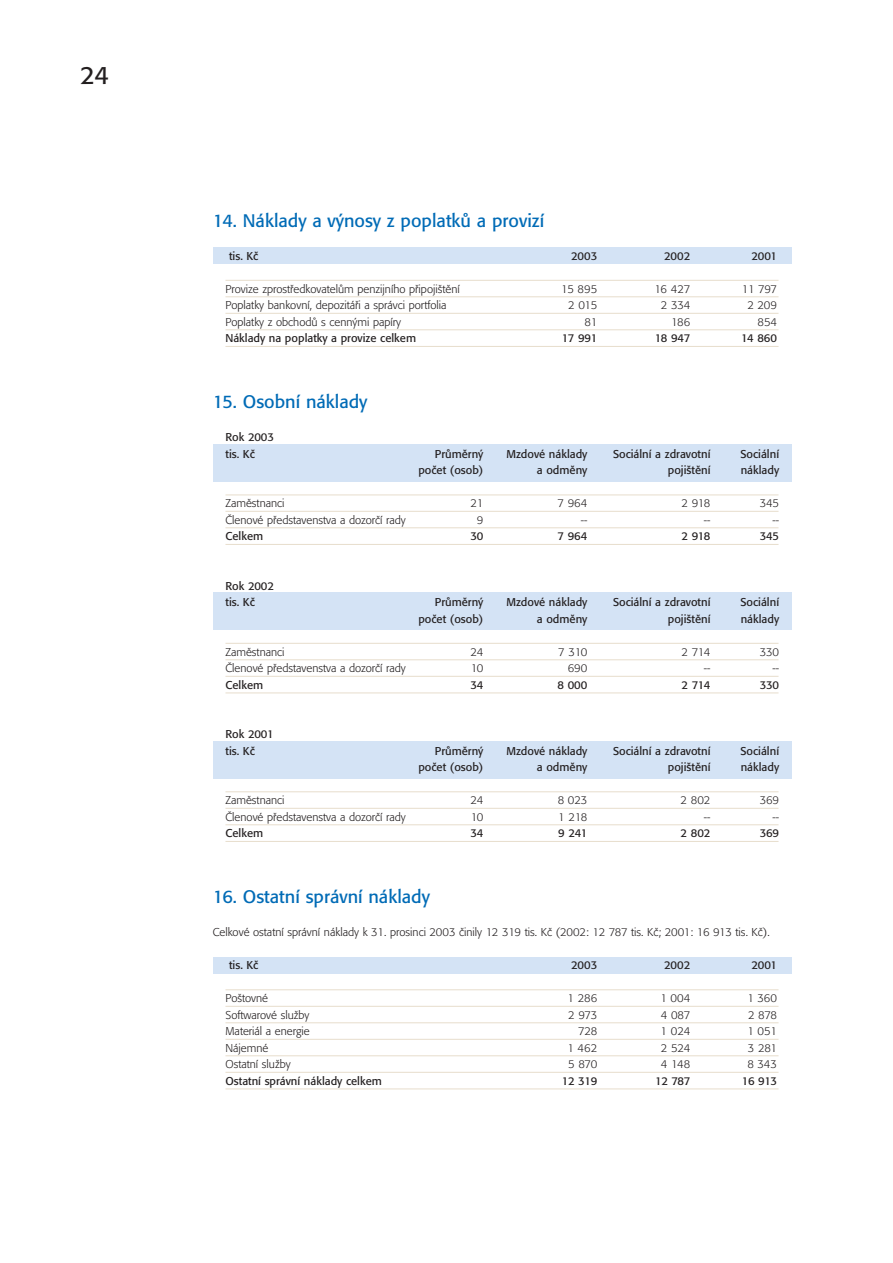
<style>
.page{position:relative;width:893px;height:1263px;background:#fff}
.page>*{position:absolute;margin:0;border:0;box-sizing:border-box;transform-origin:0 0}
.t1{font:24.9px "Formata CE";color:#231f20}
.t2{font:18px "Formata CE";color:#006bb6}
.t3{font:300 11.25px "Formata CE";color:#231f20}
.t4{font:11.25px/16.5px "Formata CE";color:#231f20}
</style>
<div class="page">
<div style="left:213px;top:957px;width:578px;height:17px;background:#d4e3f5"></div>
<div style="left:213px;top:741px;width:578px;height:38px;background:#d4e3f5"></div>
<div style="left:213px;top:592px;width:578px;height:37px;background:#d4e3f5"></div>
<div style="left:213px;top:444px;width:578px;height:37px;background:#d4e3f5"></div>
<div style="left:213px;top:248px;width:578px;height:16px;background:#d4e3f5"></div>
<hr style="left:225px;top:280px;width:553px;height:1px;background:#e7ddcc">
<hr style="left:225px;top:296px;width:553px;height:1px;background:#e7ddcc">
<hr style="left:225px;top:313px;width:553px;height:1px;background:#e7ddcc">
<hr style="left:225px;top:329px;width:553px;height:1px;background:#e7ddcc">
<hr style="left:225px;top:346px;width:553px;height:1px;background:#e7ddcc">
<hr style="left:225px;top:495px;width:553px;height:1px;background:#e7ddcc">
<hr style="left:225px;top:511px;width:553px;height:1px;background:#e7ddcc">
<hr style="left:225px;top:527px;width:553px;height:1px;background:#e7ddcc">
<hr style="left:225px;top:544px;width:553px;height:1px;background:#e7ddcc">
<hr style="left:225px;top:643px;width:553px;height:1px;background:#e7ddcc">
<hr style="left:225px;top:659px;width:553px;height:1px;background:#e7ddcc">
<hr style="left:225px;top:676px;width:553px;height:1px;background:#e7ddcc">
<hr style="left:225px;top:693px;width:553px;height:1px;background:#e7ddcc">
<hr style="left:225px;top:791px;width:553px;height:1px;background:#e7ddcc">
<hr style="left:225px;top:808px;width:553px;height:1px;background:#e7ddcc">
<hr style="left:225px;top:824px;width:553px;height:1px;background:#e7ddcc">
<hr style="left:225px;top:841px;width:553px;height:1px;background:#e7ddcc">
<hr style="left:225px;top:989px;width:553px;height:1px;background:#e7ddcc">
<hr style="left:225px;top:1006px;width:553px;height:1px;background:#e7ddcc">
<hr style="left:225px;top:1022px;width:553px;height:1px;background:#e7ddcc">
<hr style="left:225px;top:1039px;width:553px;height:1px;background:#e7ddcc">
<hr style="left:225px;top:1055px;width:553px;height:1px;background:#e7ddcc">
<hr style="left:225px;top:1072px;width:553px;height:1px;background:#e7ddcc">
<hr style="left:225px;top:1089px;width:553px;height:1px;background:#e7ddcc">
<h1 class="t1" style="left:80px;top:64px;width:31px">24</h1>
<h2 class="t2" style="left:213px;top:213px;width:333px">14. Náklady a výnosy z poplatků a provizí</h2>
<p class="t4" style="left:229px;top:248px;width:31px">tis. Kč</p>
<p class="t4" style="left:571px;top:248px;width:28px">2003</p>
<p class="t4" style="left:664px;top:248px;width:28px">2002</p>
<p class="t4" style="left:751px;top:248px;width:27px">2001</p>
<p class="t3" style="left:225px;top:284px;width:236px">Provize zprostředkovatelům penzijního připojištění</p>
<p class="t3" style="left:561px;top:284px;width:37px">15 895</p>
<p class="t3" style="left:654px;top:284px;width:37px">16 427</p>
<p class="t3" style="left:742px;top:284px;width:37px">11 797</p>
<p class="t3" style="left:225px;top:301px;width:223px">Poplatky bankovní, depozitáři a správci portfolia</p>
<p class="t3" style="left:568px;top:301px;width:30px">2 015</p>
<p class="t3" style="left:660px;top:301px;width:31px">2 334</p>
<p class="t3" style="left:747px;top:301px;width:31px">2 209</p>
<p class="t3" style="left:225px;top:317px;width:177px">Poplatky z obchodů s cennými papíry</p>
<p class="t3" style="left:584px;top:317px;width:14px">81</p>
<p class="t3" style="left:671px;top:317px;width:21px">186</p>
<p class="t3" style="left:757px;top:317px;width:21px">854</p>
<p class="t4" style="left:225px;top:331px;width:192px">Náklady na poplatky a provize celkem</p>
<p class="t4" style="left:561px;top:331px;width:37px">17 991</p>
<p class="t4" style="left:654px;top:331px;width:37px">18 947</p>
<p class="t4" style="left:741px;top:331px;width:37px">14 860</p>
<h2 class="t2" style="left:213px;top:394px;width:156px">15. Osobní náklady</h2>
<p class="t4" style="left:225px;top:430px;width:50px">Rok 2003 tis. Kč</p>
<p class="t4" style="left:435px;top:446px;width:50px">Průměrný</p>
<p class="t4" style="left:506px;top:446px;width:82px">Mzdové náklady</p>
<p class="t4" style="left:613px;top:446px;width:99px">Sociální a zdravotní</p>
<p class="t4" style="left:740px;top:446px;width:40px">Sociální</p>
<p class="t4" style="left:418px;top:463px;width:66px">počet (osob)</p>
<p class="t4" style="left:537px;top:463px;width:52px">a odměny</p>
<p class="t4" style="left:667px;top:463px;width:44px">pojištění</p>
<p class="t4" style="left:740px;top:463px;width:40px">náklady</p>
<p class="t3" style="left:225px;top:499px;width:61px">Zaměstnanci</p>
<p class="t3" style="left:470px;top:499px;width:14px">21</p>
<p class="t3" style="left:557px;top:499px;width:31px">7 964</p>
<p class="t3" style="left:681px;top:499px;width:30px">2 918</p>
<p class="t3" style="left:759px;top:499px;width:21px">345</p>
<p class="t3" style="left:225px;top:515px;width:182px">Členové představenstva a dozorčí rady</p>
<p class="t3" style="left:477px;top:515px;width:8px">9</p>
<p class="t3" style="left:581px;top:515px;width:8px">--</p>
<p class="t3" style="left:703px;top:515px;width:8px">--</p>
<p class="t3" style="left:772px;top:515px;width:8px">--</p>
<p class="t4" style="left:225px;top:529px;width:39px">Celkem</p>
<p class="t4" style="left:470px;top:529px;width:14px">30</p>
<p class="t4" style="left:557px;top:529px;width:31px">7 964</p>
<p class="t4" style="left:681px;top:529px;width:30px">2 918</p>
<p class="t4" style="left:759px;top:529px;width:21px">345</p>
<p class="t4" style="left:225px;top:578px;width:50px">Rok 2002 tis. Kč</p>
<p class="t4" style="left:435px;top:595px;width:50px">Průměrný</p>
<p class="t4" style="left:506px;top:595px;width:82px">Mzdové náklady</p>
<p class="t4" style="left:613px;top:595px;width:99px">Sociální a zdravotní</p>
<p class="t4" style="left:740px;top:595px;width:40px">Sociální</p>
<p class="t4" style="left:418px;top:611px;width:66px">počet (osob)</p>
<p class="t4" style="left:537px;top:611px;width:52px">a odměny</p>
<p class="t4" style="left:667px;top:611px;width:44px">pojištění</p>
<p class="t4" style="left:740px;top:611px;width:40px">náklady</p>
<p class="t3" style="left:225px;top:647px;width:61px">Zaměstnanci</p>
<p class="t3" style="left:470px;top:647px;width:14px">24</p>
<p class="t3" style="left:558px;top:647px;width:31px">7 310</p>
<p class="t3" style="left:681px;top:647px;width:30px">2 714</p>
<p class="t3" style="left:760px;top:647px;width:21px">330</p>
<p class="t3" style="left:225px;top:664px;width:182px">Členové představenstva a dozorčí rady</p>
<p class="t3" style="left:470px;top:664px;width:14px">10</p>
<p class="t3" style="left:567px;top:664px;width:21px">690</p>
<p class="t3" style="left:703px;top:664px;width:8px">--</p>
<p class="t3" style="left:772px;top:664px;width:8px">--</p>
<p class="t4" style="left:225px;top:677px;width:39px">Celkem</p>
<p class="t4" style="left:470px;top:677px;width:14px">34</p>
<p class="t4" style="left:557px;top:677px;width:31px">8 000</p>
<p class="t4" style="left:681px;top:677px;width:30px">2 714</p>
<p class="t4" style="left:759px;top:677px;width:21px">330</p>
<p class="t4" style="left:225px;top:727px;width:50px">Rok 2001 tis. Kč</p>
<p class="t4" style="left:435px;top:743px;width:50px">Průměrný</p>
<p class="t4" style="left:506px;top:743px;width:82px">Mzdové náklady</p>
<p class="t4" style="left:613px;top:743px;width:99px">Sociální a zdravotní</p>
<p class="t4" style="left:740px;top:743px;width:40px">Sociální</p>
<p class="t4" style="left:418px;top:760px;width:66px">počet (osob)</p>
<p class="t4" style="left:537px;top:760px;width:52px">a odměny</p>
<p class="t4" style="left:667px;top:760px;width:44px">pojištění</p>
<p class="t4" style="left:740px;top:760px;width:40px">náklady</p>
<p class="t3" style="left:225px;top:796px;width:61px">Zaměstnanci</p>
<p class="t3" style="left:470px;top:796px;width:14px">24</p>
<p class="t3" style="left:557px;top:796px;width:31px">8 023</p>
<p class="t3" style="left:680px;top:796px;width:31px">2 802</p>
<p class="t3" style="left:759px;top:796px;width:21px">369</p>
<p class="t3" style="left:225px;top:812px;width:182px">Členové představenstva a dozorčí rady</p>
<p class="t3" style="left:470px;top:812px;width:14px">10</p>
<p class="t3" style="left:558px;top:812px;width:31px">1 218</p>
<p class="t3" style="left:703px;top:812px;width:8px">--</p>
<p class="t3" style="left:772px;top:812px;width:8px">--</p>
<p class="t4" style="left:225px;top:826px;width:39px">Celkem</p>
<p class="t4" style="left:470px;top:826px;width:14px">34</p>
<p class="t4" style="left:558px;top:826px;width:31px">9 241</p>
<p class="t4" style="left:680px;top:826px;width:31px">2 802</p>
<p class="t4" style="left:759px;top:826px;width:21px">369</p>
<h2 class="t2" style="left:213px;top:889px;width:219px">16. Ostatní správní náklady</h2>
<p class="t3" style="left:213px;top:928px;width:558px">Celkové ostatní správní náklady k 31. prosinci 2003 činily 12 319 tis. Kč (2002: 12 787 tis. Kč; 2001: 16 913 tis. Kč).</p>
<p class="t4" style="left:229px;top:958px;width:31px">tis. Kč</p>
<p class="t4" style="left:571px;top:958px;width:28px">2003</p>
<p class="t4" style="left:664px;top:958px;width:28px">2002</p>
<p class="t4" style="left:751px;top:958px;width:27px">2001</p>
<p class="t3" style="left:225px;top:994px;width:44px">Poštovné</p>
<p class="t3" style="left:567px;top:994px;width:31px">1 286</p>
<p class="t3" style="left:660px;top:994px;width:31px">1 004</p>
<p class="t3" style="left:747px;top:994px;width:31px">1 360</p>
<p class="t3" style="left:225px;top:1010px;width:86px">Softwarové služby</p>
<p class="t3" style="left:568px;top:1010px;width:30px">2 973</p>
<p class="t3" style="left:661px;top:1010px;width:31px">4 087</p>
<p class="t3" style="left:748px;top:1010px;width:30px">2 878</p>
<p class="t3" style="left:225px;top:1027px;width:86px">Materiál a energie</p>
<p class="t3" style="left:578px;top:1027px;width:20px">728</p>
<p class="t3" style="left:660px;top:1027px;width:31px">1 024</p>
<p class="t3" style="left:747px;top:1027px;width:31px">1 051</p>
<p class="t3" style="left:225px;top:1043px;width:44px">Nájemné</p>
<p class="t3" style="left:567px;top:1043px;width:31px">1 462</p>
<p class="t3" style="left:660px;top:1043px;width:31px">2 524</p>
<p class="t3" style="left:747px;top:1043px;width:31px">3 281</p>
<p class="t3" style="left:225px;top:1060px;width:67px">Ostatní služby</p>
<p class="t3" style="left:568px;top:1060px;width:30px">5 870</p>
<p class="t3" style="left:661px;top:1060px;width:31px">4 148</p>
<p class="t3" style="left:747px;top:1060px;width:31px">8 343</p>
<p class="t4" style="left:225px;top:1073px;width:158px">Ostatní správní náklady celkem</p>
<p class="t4" style="left:562px;top:1073px;width:37px">12 319</p>
<p class="t4" style="left:655px;top:1073px;width:37px">12 787</p>
<p class="t4" style="left:742px;top:1073px;width:37px">16 913</p>
</div>
